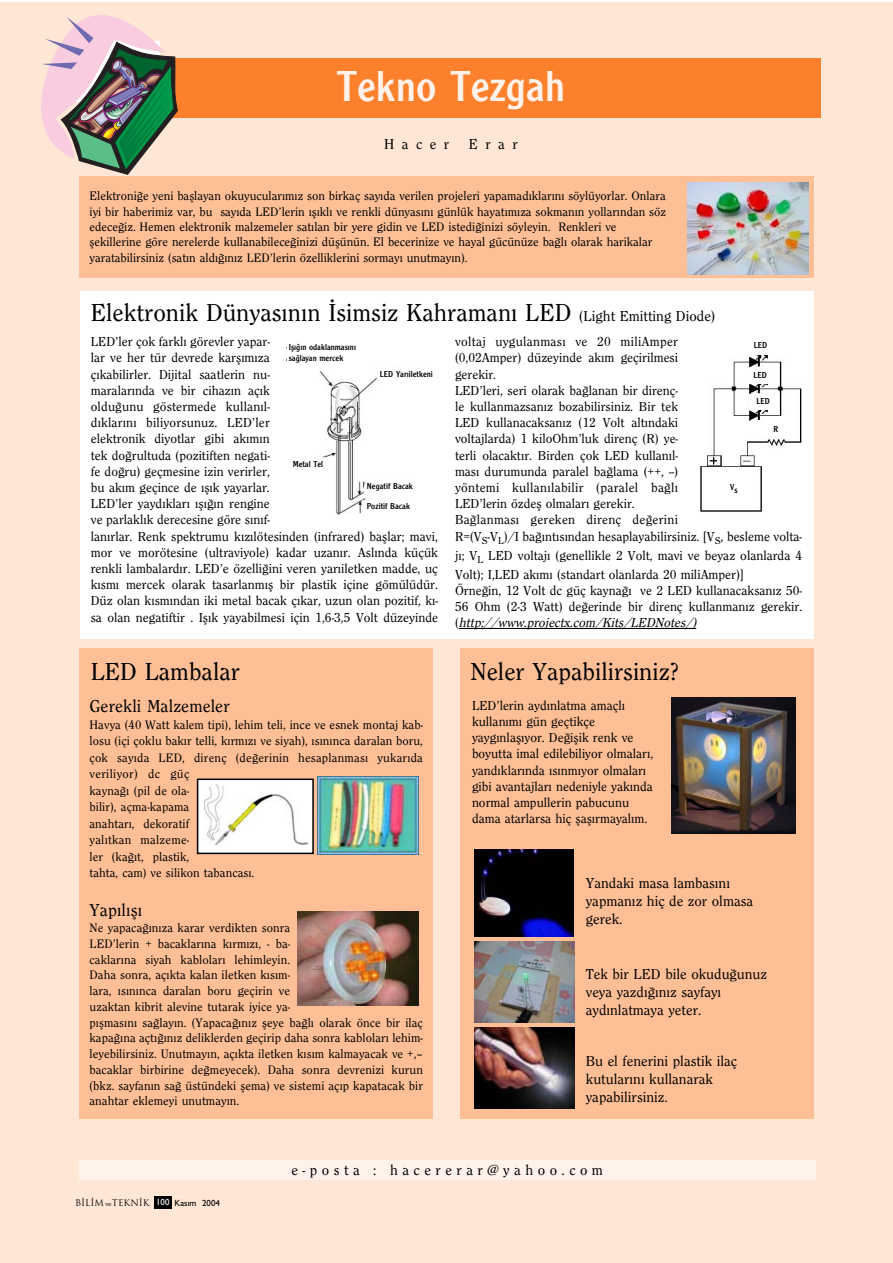
<style>
.page{position:relative;width:893px;height:1263px;background:#fff}
.page>*{position:absolute;margin:0;border:0;box-sizing:border-box;transform-origin:0 0}
.t1{font:45px "Clearface Gothic";color:#fff2ea}
.t2{font:500 25.5px "Clearface";color:#000}
.t3{font:500 18px "Clearface";letter-spacing:.005em;color:#000}
.t4{font:500 15px/18px "Clearface";color:#000}
.t5{font:500 15px "Clearface";letter-spacing:.3em;color:#000}
.t6{font:500 13.5px/16.2px "Clearface";color:#000}
.t7{font:500 12.75px/15.8px "Clearface";letter-spacing:.005em;color:#000}
.t8{font:9px/10.8px "Clearface Gothic";color:#000}
.t9{font:9px "Trajan Plain";color:#000}
.s1{font-size:15px}
.s2{font-style:italic}
.s3{font-family:"Bookman Old Style";font-size:6px}
.s4{font-family:"Gill Sans";font-weight:500;color:#fff}
.s5{font-family:"Gill Sans";font-weight:500}
</style>
<div class="page">
<div style="left:0;top:2px;width:893px;height:1261px;background:#ffe6d5"></div>
<div style="left:81px;top:58px;width:740px;height:59px;background:#fd802c"></div>
<div style="left:154px;top:1196px;width:17px;height:13px;background:#000"></div>
<svg style="left:41px;top:15px;width:137px;height:159px"></svg>
<div style="left:80px;top:176px;width:734px;height:102px;background:#febf96"></div>
<div style="left:80px;top:648px;width:353px;height:470px;background:#febf96"></div>
<div style="left:460px;top:648px;width:354px;height:470px;background:#febf96"></div>
<div style="left:79px;top:1160px;width:736px;height:19px;background:#fff2ea"></div>
<div style="left:81px;top:291px;width:733px;height:348px;background:#fff"></div>
<hr style="left:459px;top:628px;width:237px;height:1px;background:#000">
<img style="left:474px;top:941px;width:100px;height:81px">
<img style="left:474px;top:1028px;width:100px;height:80px">
<img style="left:475px;top:849px;width:99px;height:88px">
<img style="left:688px;top:183px;width:120px;height:91px">
<img style="left:319px;top:371px;width:60px;height:144px">
<img style="left:700px;top:355px;width:102px;height:157px">
<img style="left:318px;top:777px;width:100px;height:78px">
<div style="left:198px;top:779px;width:115px;height:74px;background:#fff"></div>
<img style="left:205px;top:785px;width:102px;height:59px">
<div style="left:197px;top:778px;width:117px;height:76px;border:2px solid #000"></div>
<img style="left:298px;top:911px;width:121px;height:94px">
<img style="left:671px;top:697px;width:124px;height:136px">
<div style="left:378px;top:369px;width:60px;height:14px;background:#fff"></div>
<div style="left:291px;top:459px;width:36px;height:14px;background:#fff"></div>
<div style="left:365px;top:480px;width:65px;height:15px;background:#fff"></div>
<div style="left:365px;top:500px;width:65px;height:14px;background:#fff"></div>
<div style="left:747px;top:369px;width:27px;height:14px;background:#fff"></div>
<div style="left:750px;top:395px;width:27px;height:15px;background:#fff"></div>
<div style="left:762px;top:424px;width:27px;height:14px;background:#fff"></div>
<div style="left:712px;top:471px;width:44px;height:35px;background:#fff"></div>
<h1 class="t1" style="left:337px;top:59px;width:230px">Tekno Tezgah</h1>
<p class="t4" style="left:384px;top:135px;width:67px">Hacer</p>
<p class="t4" style="left:469px;top:135px;width:51px">Erar</p>
<p class="t7" style="left:90px;top:188px;width:578px;line-height:15.3px">Elektroni¤e yeni bafllayan okuyucular›m›z son birkaç say›da verilen projeleri yapamad›klar›n› söylüyorlar. Onlara iyi bir haberimiz var, bu say›da LED’lerin ›fl›kl› ve renkli dünyas›n› günlük hayat›m›za sokman›n yollar›ndan söz edece¤iz. Hemen elektronik malzemeler sat›lan bir yere gidin ve LED istedi¤inizi söyleyin. Renkleri ve flekillerine göre nerelerde kullanabilece¤inizi düflünün. El becerinize ve hayal gücünüze ba¤l› olarak harikalar yaratabilirsiniz (sat›n ald›¤›n›z LED’lerin özelliklerini sormay› unutmay›n).</p>
<h2 class="t2" style="left:91px;top:297px;width:626px">Elektronik Dünyas›n›n ‹simsiz Kahraman› LED <span class="s1">(Light Emitting Diode)</span></h2>
<p class="t6" style="left:91px;top:333px;width:349px">LED’ler çok farkl› görevler yapar-<br>lar ve her tür devrede karfl›m›za<br>ç›kabilirler. Dijital saatlerin nu-<br>maralar›nda ve bir cihaz›n aç›k<br>oldu¤unu göstermede kullan›l-<br>d›klar›n› biliyorsunuz. LED’ler<br>elektronik diyotlar gibi ak›m›n<br>tek do¤rultuda (pozitiften negati-<br>fe do¤ru) geçmesine izin verirler,<br>bu ak›m geçince de ›fl›k yayarlar.<br>LED’ler yayd›klar› ›fl›¤›n rengine<br>ve parlakl›k derecesine göre s›n›f-<br>lan›rlar. Renk spektrumu k›z›lötesinden (infrared) bafllar; mavi, mor ve morötesine (ultraviyole) kadar uzan›r. Asl›nda küçük renkli lambalard›r. LED’e özelli¤ini veren yar›iletken madde, uç k›sm› mercek olarak tasarlanm›fl bir plastik içine gömülüdür.<br>Düz olan k›sm›ndan iki metal bacak ç›kar, uzun olan pozitif, k›- sa olan negatiftir . Ifl›k yayabilmesi için 1,6-3,5 Volt düzeyinde</p>
<p class="t6" style="left:455px;top:333px;width:349px">voltaj uygulanmas› ve 20 miliAmper<br>(0,02Amper) düzeyinde ak›m geçirilmesi<br>gerekir.<br>LED’leri, seri olarak ba¤lanan bir direnç-<br>le kullanmazsan›z bozabilirsiniz. Bir tek<br>LED kullanacaksan›z (12 Volt alt›ndaki<br>voltajlarda) 1 kiloOhm’luk direnç (R) ye-<br>terli olacakt›r. Birden çok LED kullan›l-<br>mas› durumunda paralel ba¤lama (++, --)<br>yöntemi kullan›labilir (paralel ba¤l›<br>LED’lerin özdefl olmalar› gerekir.<br>Ba¤lanmas› gereken direnç de¤erini<br>R=(V<sub>S</sub>-V<sub>L</sub>)/I ba¤›nt›s›ndan hesaplayabilirsiniz. [V<sub>S</sub>, besleme volta-</p>
<p class="t8" style="left:754px;top:339px;width:15px">LED</p>
<p class="t8" style="left:753px;top:369px;width:15px">LED</p>
<p class="t8" style="left:756px;top:396px;width:15px">LED</p>
<p class="t8" style="left:289px;top:341px;width:69px">Ifl›¤›n odaklanmas›n› sa¤layan mercek</p>
<p class="t8" style="left:380px;top:369px;width:54px">LED Yar›iletkeni</p>
<p class="t8" style="left:774px;top:424px;width:6px">R</p>
<p class="t8" style="left:293px;top:459px;width:32px">Metal Tel</p>
<p class="t8" style="left:367px;top:476px;width:48px;line-height:19.5px">Negatif Bacak<br>Pozitif Bacak</p>
<p class="t8" style="left:730px;top:483px;width:9px">Vs</p>
<p class="t6" style="left:455px;top:545px;width:349px;line-height:19px">j›; V<sub>L</sub> LED voltaj› (genellikle 2 Volt, mavi ve beyaz olanlarda 4<br>Volt); I,LED ak›m› (standart olanlarda 20 miliAmper)]</p>
<p class="t6" style="left:455px;top:582px;width:349px;text-align:justify">Örne¤in, 12 Volt dc güç kayna¤› ve 2 LED kullanacaksan›z 50- 56 Ohm (2-3 Watt) de¤erinde bir direnç kullanman›z gerekir. (<span class="s2">http://www.projectx.com/Kits/LEDNotes/)</span></p>
<h2 class="t2" style="left:91px;top:656px;width:151px">LED Lambalar</h2>
<h2 class="t2" style="left:470px;top:656px;width:211px">Neler Yapabilirsiniz?</h2>
<h3 class="t3" style="left:90px;top:695px;width:142px">Gerekli Malzemeler</h3>
<p class="t7" style="left:90px;top:716px;width:335px;line-height:16.5px">Havya (40 Watt kalem tipi), lehim teli, ince ve esnek montaj kab&shy;losu (içi çoklu bak›r telli, k›rm›z› ve siyah), ›s›n›nca daralan boru, çok say›da LED, direnç (de¤erinin hesaplanmas› yukar›da veriliyor) dc güç<br>kayna¤› (pil de ola-<br>bilir), açma-kapama<br>anahtar›, dekoratif<br>yal›tkan malzeme-<br>ler (ka¤›t, plastik,<br>tahta, cam) ve silikon tabancas›.</p>
<h3 class="t3" style="left:90px;top:899px;width:54px">Yap›l›fl›</h3>
<p class="t7" style="left:90px;top:920px;width:335px">Ne yapaca¤›n›za karar verdikten sonra<br>LED’lerin + bacaklar›na k›rm›z›, - ba-<br>caklar›na siyah kablolar› lehimleyin.<br>Daha sonra, aç›kta kalan iletken k›s›m-<br>lara, ›s›n›nca daralan boru geçirin ve<br>uzaktan kibrit alevine tutarak iyice ya-<br>p›flmas›n› sa¤lay›n. (Yapaca¤›n›z fleye ba¤l› olarak önce bir ilaç kapa¤›na açt›¤›n›z deliklerden geçirip daha sonra kablolar› lehim&shy;leyebilirsiniz. Unutmay›n, aç›kta iletken k›s›m kalmayacak ve +,– bacaklar birbirine de¤meyecek). Daha sonra devrenizi kurun (bkz. sayfan›n sa¤ üstündeki flema) ve sistemi aç›p kapatacak bir anahtar eklemeyi unutmay›n.</p>
<p class="t6" style="left:472px;top:697px;width:183px">LED’lerin ayd›nlatma amaçl› kullan›m› gün geçtikçe yayg›nlafl›yor. De¤iflik renk ve boyutta imal edilebiliyor olmalar›, yand›klar›nda ›s›nm›yor olmalar› gibi avantajlar› nedeniyle yak›nda normal ampullerin pabucunu dama atarlarsa hiç flafl›rmayal›m.</p>
<p class="t4" style="left:586px;top:874px;width:169px">Yandaki masa lambas›n› yapman›z hiç de zor olmasa gerek.</p>
<p class="t4" style="left:586px;top:965px;width:183px">Tek bir LED bile okudu¤unuz veya yazd›¤›n›z sayfay› ayd›nlatmaya yeter.</p>
<p class="t4" style="left:586px;top:1051px;width:153px">Bu el fenerini plastik ilaç kutular›n› kullanarak yapabilirsiniz.</p>
<p class="t9" style="left:75px;top:1199px;width:147px">B‹L‹M <span class="s3">ve</span>TEKN‹K <span class="s4">100</span> <span class="s5">Kas›m 2004</span></p>
<p class="t5" style="left:291px;top:1160px;width:313px">e-posta : hacererar@yahoo.com</p>
</div>
